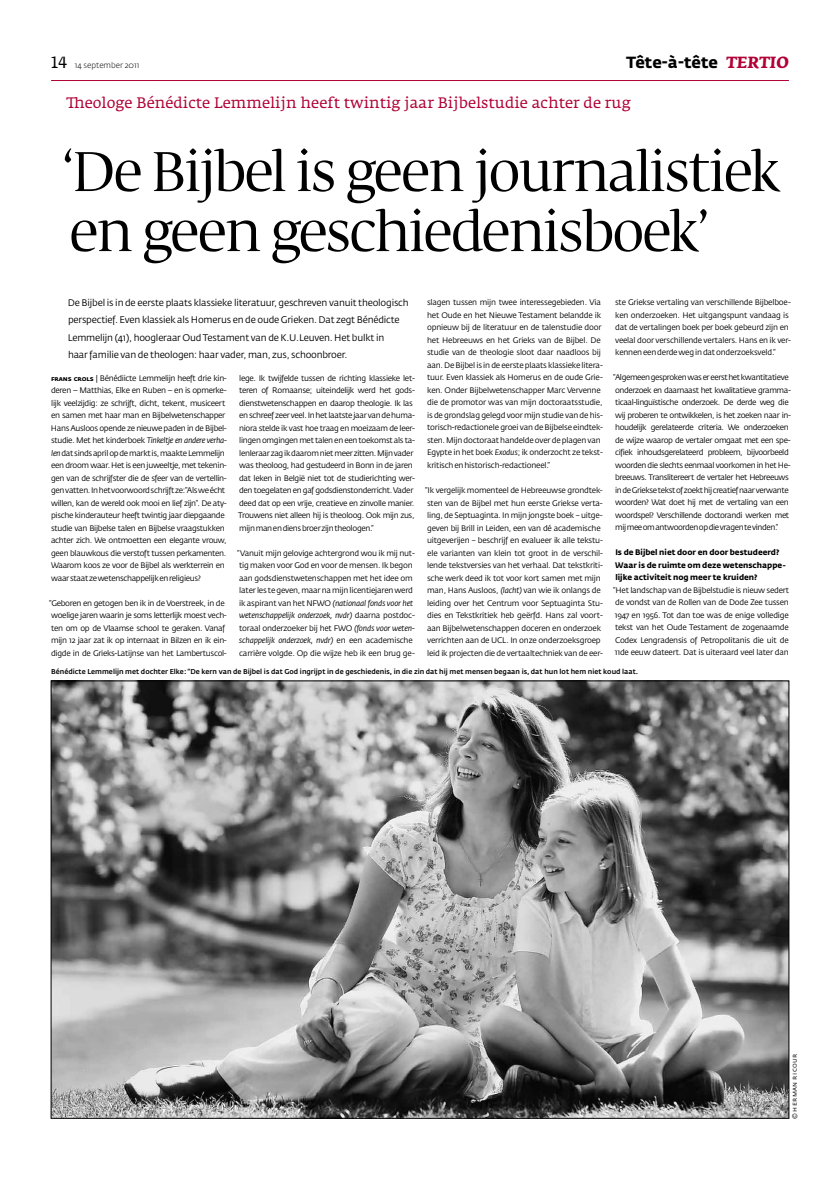
<style>
.page{position:relative;width:823px;height:1191px;background:#fff}
.page>*{position:absolute;margin:0;border:0;box-sizing:border-box;transform-origin:0 0}
.t1{font:55px/60px "Fedra Serif Display";color:#000}
.t2{font:700 16px "Fedra Sans Std";color:#000}
.t3{font:15px "Fedra Serif A Std";color:#b10035}
.t4{font:9.5px/17.5px "Fedra Sans Std";letter-spacing:-.02em;color:#000}
.t5{font:8px/12.5px "Fedra Sans Std";letter-spacing:-.04em;color:#000}
.t6{font:700 8px/12.5px "Fedra Sans Std";color:#000}
.t7{font:300 8px "Fedra Sans Std";color:#000}
.t8{font:500 7px "Fedra Sans Std";color:#000}
.t9{font:7px "Fedra Sans Std";color:#000}
.s1{font-family:"Fedra Serif A Std";font-weight:400;font-size:16px}
.s2{font-family:"Fedra Serif A Std";font-style:italic;color:#b10035}
.s3{font-style:italic}
.s4{font-family:"Fedra Serif A Std"}
.s5{font-weight:700;font-size:7px}
</style>
<div class="page">
<hr style="left:51px;top:80px;width:737px;height:1px;background:#b10035">
<img style="left:53px;top:683px;width:733px;height:433px">
<p class="t7" style="left:51px;top:60px;width:90px"><span class="s1">14</span> 14 september 2011</p>
<h2 class="t2" style="left:625px;top:53px;width:164px">Tête-à-tête <span class="s2">TERTIO</span></h2>
<h3 class="t3" style="left:66px;top:93px;width:565px">Theologe Bénédicte Lemmelijn heeft twintig jaar Bijbelstudie achter de rug</h3>
<h1 class="t1" style="left:63px;top:147px;width:718px">‘De Bijbel is geen journalistiek en geen geschiedenisboek’</h1>
<p class="t4" style="left:68px;top:293px;width:342px">De Bijbel is in de eerste plaats klassieke literatuur, geschreven vanuit theologisch perspectief. Even klassiek als Homerus en de oude Grieken. Dat zegt Bénédicte Lemmelijn (41), hoogleraar Oud Testament van de K.U.Leuven. Het bulkt in<br>haar familie van de theologen: haar vader, man, zus, schoonbroer.</p>
<p class="t5" style="left:614px;top:296px;width:177px">ste Griekse vertaling van verschillende Bijbelboe&shy;ken onderzoeken. Het uitgangspunt vandaag is dat de vertalingen boek per boek gebeurd zijn en veelal door verschillende vertalers. Hans en ik ver&shy;kennen een derde weg in dat onderzoeksveld.”</p>
<p class="t5" style="left:613px;top:371px;width:179px">“Algemeen gesproken was er eerst het kwantitatieve onderzoek en daarnaast het kwalitatieve gramma&shy;ticaal-linguïstische onderzoek. De derde weg die wij proberen te ontwikkelen, is het zoeken naar in&shy;houdelijk gerelateerde criteria. We onderzoeken de wijze waarop de vertaler omgaat met een spe&shy;cifiek inhoudsgerelateerd probleem, bijvoorbeeld woorden die slechts eenmaal voorkomen in het He&shy;breeuws. Translitereert de vertaler het Hebreeuws in de Griekse tekst of zoekt hij creatief naar verwante woorden? Wat doet hij met de vertaling van een woordspel? Verschillende doctorandi werken met mij mee om antwoorden op die vragen te vinden.”</p>
<p class="t6" style="left:615px;top:546px;width:172px">Is de Bijbel niet door en door bestudeerd?<br>Waar is de ruimte om deze wetenschappe&shy;lijke activiteit nog meer te kruiden?</p>
<p class="t5" style="left:613px;top:584px;width:177px;text-align:justify">“Het landschap van de Bijbelstudie is nieuw sedert de vondst van de Rollen van de Dode Zee tussen 1947 en 1956. Tot dan toe was de enige volledige tekst van het Oude Testament de zogenaamde Codex Lengradensis of Petropolitanis die uit de 11de eeuw dateert. Dat is uiteraard veel later dan</p>
<p class="t5" style="left:427px;top:296px;width:177px">slagen tussen mijn twee interessegebieden. Via het Oude en het Nieuwe Testament belandde ik opnieuw bij de literatuur en de talenstudie door het Hebreeuws en het Grieks van de Bijbel. De studie van de theologie sloot daar naadloos bij aan. De Bijbel is in de eerste plaats klassieke litera&shy;tuur. Even klassiek als Homerus en de oude Grie&shy;ken. Onder Bijbelwetenschapper Marc Vervenne die de promotor was van mijn doctoraatsstudie, is de grondslag gelegd voor mijn studie van de his&shy;torisch-redactionele groei van de Bijbelse eindtek&shy;sten. Mijn doctoraat handelde over de plagen van Egypte in het boek <span class="s3">Exodus</span>; ik onderzocht ze tekst&shy;kritisch en historisch-redactioneel.”</p>
<p class="t5" style="left:425px;top:484px;width:179px">“Ik vergelijk momenteel de Hebreeuwse grondtek&shy;sten van de Bijbel met hun eerste Griekse verta&shy;ling, de Septuaginta. In mijn jongste boek <span class="s4">–</span> uitge&shy;geven bij Brill in Leiden, een van dé academische uitgeverijen <span class="s4">–</span> beschrijf en evalueer ik alle tekstu&shy;ele varianten van klein tot groot in de verschil&shy;lende tekstversies van het verhaal. Dat tekstkriti&shy;sche werk deed ik tot voor kort samen met mijn man, Hans Ausloos, <span class="s3">(lacht)</span> van wie ik onlangs de leiding over het Centrum voor Septuaginta Stu&shy;dies en Tekstkritiek heb geërfd. Hans zal voort&shy;aan Bijbelwetenschappen doceren en onderzoek verrichten aan de UCL. In onze onderzoeksgroep leid ik projecten die de vertaaltechniek van de eer-</p>
<p class="t5" style="left:51px;top:371px;width:177px"><span class="s5">Frans Crols</span> | Bénédiicte Lemmelijn heeft drie kin&shy;deren – Matthias, Elke en Ruben – en is opmerke&shy;lijk veelzijdig: ze schrijft, dicht, tekent, musiceert en samen met haar man en Bijbelwetenschapper Hans Ausloos opende ze nieuwe paden in de Bijbel&shy;studie. Met het kinderboek <span class="s3">Tinkeltje en andere verha&shy;len</span> dat sinds april op de markt is, maakte Lemmelijn een droom waar. Het is een juweeltje, met tekenin&shy;gen van de schrijfster die de sfeer van de vertellin&shy;gen vatten. In het voorwoord schrijft ze: “Als we écht willen, kan de wereld ook mooi en lief zijn”. De aty&shy;pische kinderauteur heeft twintig jaar diepgaande studie van Bijbelse talen en Bijbelse vraagstukken achter zich. We ontmoetten een elegante vrouw, geen blauwkous die verstoft tussen perkamenten.<br>Waarom koos ze voor de Bijbel als werkterrein en waar staat ze wetenschappelijk en religieus?</p>
<p class="t5" style="left:49px;top:596px;width:179px">“Geboren en getogen ben ik in de Voerstreek, in de woelige jaren waarin je soms letterlijk moest vech&shy;ten om op de Vlaamse school te geraken. Vanaf mijn 12 jaar zat ik op internaat in Bilzen en ik ein&shy;digde in de Grieks-Latijnse van het Lambertuscol-</p>
<p class="t5" style="left:238px;top:371px;width:178px">lege. Ik twijfelde tussen de richting klassieke let&shy;teren of Romaanse; uiteindelijk werd het gods&shy;dienstwetenschappen en daarop theologie. Ik las en schreef zeer veel. In het laatste jaar van de huma&shy;niora stelde ik vast hoe traag en moeizaam de leer&shy;lingen omgingen met talen en een toekomst als ta&shy;lenleraar zag ik daarom niet meer zitten. Mijn vader was theoloog, had gestudeerd in Bonn in de jaren dat leken in België niet tot de studierichting wer&shy;den toegelaten en gaf godsdienstonderricht. Vader deed dat op een vrije, creatieve en zinvolle manier.<br>Trouwens niet alleen hij is theoloog. Ook mijn zus, mijn man en diens broer zijn theologen.”</p>
<p class="t5" style="left:237px;top:546px;width:179px">“Vanuit mijn gelovige achtergrond wou ik mij nut&shy;tig maken voor God en voor de mensen. Ik begon aan godsdienstwetenschappen met het idee om later les te geven, maar na mijn licentiejaren werd ik aspirant van het NFWO <span class="s3">(nationaal fonds voor het wetenschappelijk onderzoek, nvdr)</span> daarna postdoc&shy;toraal onderzoeker bij het FWO <span class="s3">(fonds voor weten&shy;schappelijk onderzoek, nvdr)</span> en een academische carrière volgde. Op die wijze heb ik een brug ge-</p>
<p class="t8" style="left:51px;top:667px;width:588px">Bénédicte Lemmelijn met dochter Elke: “De kern van de Bijbel is dat God ingrijpt in de geschiedenis, in die zin dat hij met mensen begaan is, dat hun lot hem niet koud laat.</p>
<p class="t9" style="left:789px;top:1119px;width:67px;rotate:-90deg">© herman ricour</p>
</div>
